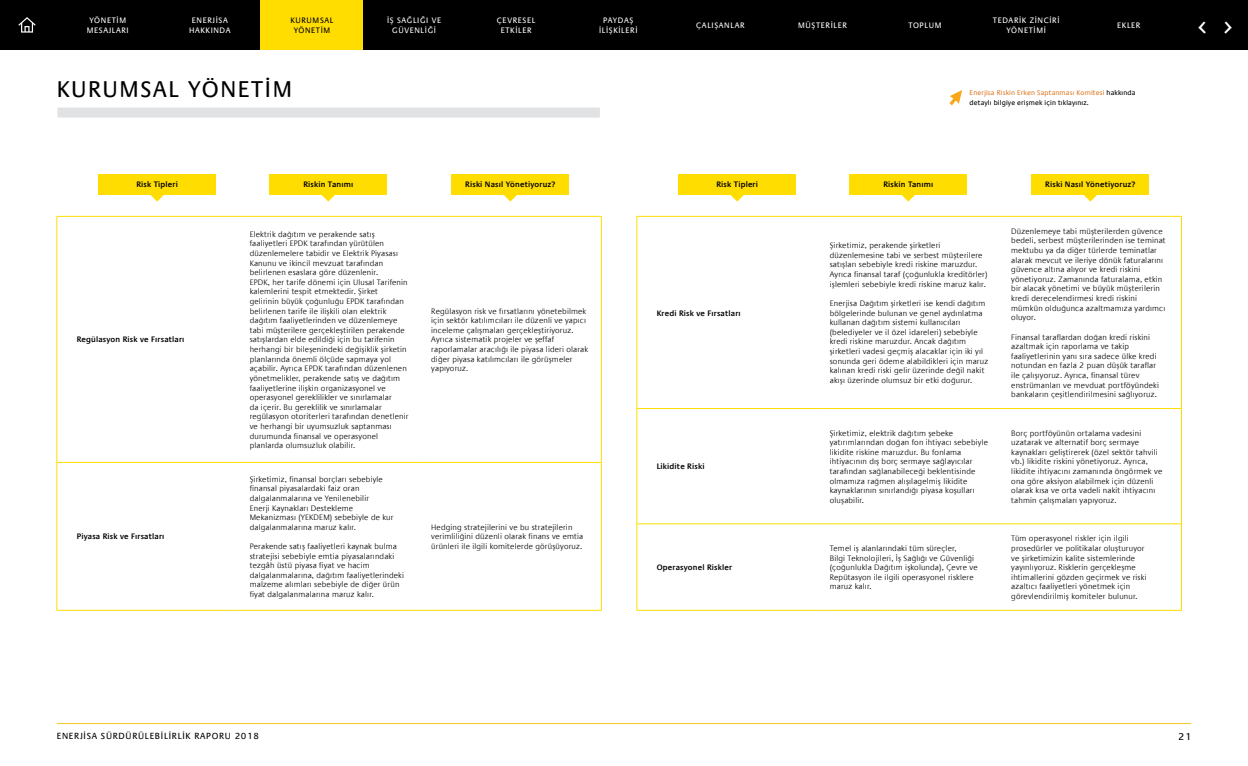
<style>
.page{position:relative;width:1248px;height:766px;background:#fff}
.page>*{position:absolute;margin:0;border:0;box-sizing:border-box;transform-origin:0 0}
.t1{font:29.7px "Vodafone TRU Regular";color:#fff}
.t2{font:23px "Praxis LT Pro";letter-spacing:.07em;color:#000}
.t3{font:10px "Praxis LT Pro";color:#000}
.t4{font:9px "Praxis LT Pro";letter-spacing:.08em;color:#000}
.t5{font:300 8px/9.6px "Praxis LT Pro";letter-spacing:.02em;color:#000}
.t6{font:600 8px "Praxis LT Pro";letter-spacing:.02em;color:#000}
.t7{font:8px/10px "Praxis LT Pro";letter-spacing:.08em;color:#fff;text-align:center}
.t8{font:8px/10px "Praxis LT Pro";letter-spacing:.08em;color:#000;text-align:center}
.t9{font:7px/10px "Praxis LT Pro";letter-spacing:.02em;color:#000}
.s1{color:#de7c2a}
</style>
<div class="page">
<hr style="left:57px;top:722px;width:1134px;height:1px;background:#f4c522">
<div style="left:0;top:0;width:1247px;height:50px;background:#000"></div>
<div style="left:261px;top:0;width:102px;height:50px;background:#fd0"></div>
<svg style="left:18px;top:17px;width:18px;height:16px"></svg>
<div style="left:57px;top:107px;width:543px;height:10px;background:#e1e2e3"></div>
<hr style="left:57px;top:216px;width:181px;height:1px;background:#fd0">
<hr style="left:238px;top:216px;width:182px;height:1px;background:#fd0">
<hr style="left:420px;top:216px;width:181px;height:1px;background:#fd0">
<hr style="left:57px;top:462px;width:181px;height:1px;background:#fd0">
<hr style="left:238px;top:462px;width:182px;height:1px;background:#fd0">
<hr style="left:420px;top:462px;width:181px;height:1px;background:#fd0">
<hr style="left:57px;top:610px;width:181px;height:1px;background:#fd0">
<hr style="left:238px;top:610px;width:182px;height:1px;background:#fd0">
<hr style="left:420px;top:610px;width:181px;height:1px;background:#fd0">
<hr style="left:57px;top:216px;width:1px;height:246px;background:#fd0">
<hr style="left:57px;top:462px;width:1px;height:148px;background:#fd0">
<hr style="left:601px;top:216px;width:1px;height:246px;background:#fd0">
<hr style="left:601px;top:462px;width:1px;height:148px;background:#fd0">
<hr style="left:636px;top:216px;width:182px;height:1px;background:#fd0">
<hr style="left:818px;top:216px;width:181px;height:1px;background:#fd0">
<hr style="left:999px;top:216px;width:182px;height:1px;background:#fd0">
<hr style="left:636px;top:408px;width:182px;height:1px;background:#fd0">
<hr style="left:818px;top:408px;width:181px;height:1px;background:#fd0">
<hr style="left:999px;top:408px;width:182px;height:1px;background:#fd0">
<hr style="left:636px;top:523px;width:182px;height:1px;background:#fd0">
<hr style="left:818px;top:523px;width:181px;height:1px;background:#fd0">
<hr style="left:999px;top:523px;width:182px;height:1px;background:#fd0">
<hr style="left:636px;top:610px;width:182px;height:1px;background:#fd0">
<hr style="left:818px;top:610px;width:181px;height:1px;background:#fd0">
<hr style="left:999px;top:610px;width:182px;height:1px;background:#fd0">
<hr style="left:636px;top:216px;width:1px;height:192px;background:#fd0">
<hr style="left:636px;top:408px;width:1px;height:115px;background:#fd0">
<hr style="left:636px;top:524px;width:1px;height:86px;background:#fd0">
<hr style="left:1181px;top:216px;width:1px;height:192px;background:#fd0">
<hr style="left:1181px;top:408px;width:1px;height:115px;background:#fd0">
<hr style="left:1181px;top:524px;width:1px;height:86px;background:#fd0">
<div style="left:98px;top:174px;width:118px;height:20px;background:#fd0"></div>
<svg style="left:150px;top:194px;width:14px;height:7px"></svg>
<div style="left:678px;top:174px;width:118px;height:20px;background:#fd0"></div>
<svg style="left:730px;top:194px;width:14px;height:7px"></svg>
<div style="left:269px;top:174px;width:118px;height:20px;background:#fd0"></div>
<svg style="left:321px;top:194px;width:14px;height:7px"></svg>
<div style="left:849px;top:174px;width:118px;height:20px;background:#fd0"></div>
<svg style="left:901px;top:194px;width:14px;height:7px"></svg>
<div style="left:451px;top:174px;width:118px;height:20px;background:#fd0"></div>
<svg style="left:503px;top:194px;width:14px;height:7px"></svg>
<div style="left:1031px;top:174px;width:118px;height:20px;background:#fd0"></div>
<svg style="left:1083px;top:194px;width:14px;height:7px"></svg>
<svg style="left:949px;top:90px;width:13px;height:15px"></svg>
<p class="t7" style="left:87px;top:15px;width:44px">YÖNETİM<br>MESAJLARI</p>
<p class="t7" style="left:189px;top:15px;width:43px">ENERJİSA<br>HAKKINDA</p>
<p class="t8" style="left:290px;top:15px;width:45px">KURUMSAL<br>YÖNETİM</p>
<p class="t7" style="left:387px;top:15px;width:56px">İŞ SAĞLIĞI VE<br>GÜVENLİĞİ</p>
<p class="t7" style="left:1117px;top:20px;width:25px">EKLER</p>
<p class="t7" style="left:599px;top:15px;width:40px">PAYDAŞ<br>İLİŞKİLERİ</p>
<p class="t7" style="left:696px;top:20px;width:50px">ÇALIŞANLAR</p>
<p class="t7" style="left:798px;top:20px;width:50px">MÜŞTERİLER</p>
<p class="t7" style="left:908px;top:20px;width:34px">TOPLUM</p>
<p class="t7" style="left:992px;top:15px;width:68px">TEDARİK ZİNCİRİ<br>YÖNETİMİ</p>
<p class="t7" style="left:497px;top:15px;width:40px">ÇEVRESEL<br>ETKİLER</p>
<h2 class="t2" style="left:57px;top:76px;width:237px">KURUMSAL YÖNETIM</h2>
<p class="t9" style="left:969px;top:88px;width:167px"><span class="s1">Enerjisa Riskin Erken Saptanması Komitesi</span> hakkında detaylı bilgiye erişmek için tıklayınız.</p>
<p class="t6" style="left:136px;top:180px;width:43px">Risk Tipleri</p>
<p class="t6" style="left:303px;top:180px;width:51px">Riskin Tanımı</p>
<p class="t6" style="left:465px;top:180px;width:92px">Riski Nasıl Yönetiyoruz?</p>
<p class="t6" style="left:716px;top:180px;width:43px">Risk Tipleri</p>
<p class="t6" style="left:883px;top:180px;width:51px">Riskin Tanımı</p>
<p class="t6" style="left:1045px;top:180px;width:92px">Riski Nasıl Yönetiyoruz?</p>
<p class="t6" style="left:77px;top:335px;width:109px">Regülasyon Risk ve Fırsatları</p>
<p class="t6" style="left:77px;top:532px;width:89px">Piyasa Risk ve Fırsatları</p>
<p class="t5" style="left:250px;top:229px;width:160px">Elektrik dağıtım ve perakende satış faaliyetleri EPDK tarafından yürütülen düzenlemelere tabidir ve Elektrik Piyasası Kanunu ve ikincil mevzuat tarafından belirlenen esaslara göre düzenlenir.<br>EPDK, her tarife dönemi için Ulusal Tarifenin kalemlerini tespit etmektedir. Şirket gelirinin büyük çoğunluğu EPDK tarafından belirlenen tarife ile ilişkili olan elektrik dağıtım faaliyetlerinden ve düzenlemeye tabi müşterilere gerçekleştirilen perakende satışlardan elde edildiği için bu tarifenin herhangi bir bileşenindeki değişiklik şirketin planlarında önemli ölçüde sapmaya yol açabilir. Ayrıca EPDK tarafından düzenlenen yönetmelikler, perakende satış ve dağıtım faaliyetlerine ilişkin organizasyonel ve operasyonel gereklilikler ve sınırlamalar<br>da içerir. Bu gereklilik ve sınırlamalar regülasyon otoriterleri tarafından denetlenir ve herhangi bir uyumsuzluk saptanması durumunda finansal ve operasyonel planlarda olumsuzluk olabilir.</p>
<p class="t5" style="left:250px;top:474px;width:145px">Şirketimiz, finansal borçları sebebiyle finansal piyasalardaki faiz oran dalgalanmalarına ve Yenilenebilir<br>Enerji Kaynakları Destekleme Mekanizması (YEKDEM) sebebiyle de kur dalgalanmalarına maruz kalır.</p>
<p class="t5" style="left:250px;top:541px;width:156px">Perakende satış faaliyetleri kaynak bulma stratejisi sebebiyle emtia piyasalarındaki tezgâh üstü piyasa fiyat ve hacim dalgalanmalarına, dağıtım faaliyetlerindeki malzeme alımları sebebiyle de diğer ürün fiyat dalgalanmalarına maruz kalır.</p>
<p class="t5" style="left:431px;top:306px;width:158px">Regülasyon risk ve fırsatlarını yönetebilmek için sektör katılımcıları ile düzenli ve yapıcı inceleme çalışmaları gerçekleştiriyoruz.<br>Ayrıca sistematik projeler ve şeffaf raporlamalar aracılığı ile piyasa lideri olarak diğer piyasa katılımcıları ile görüşmeler yapıyoruz.</p>
<p class="t5" style="left:431px;top:522px;width:153px">Hedging stratejilerini ve bu stratejilerin verimliliğini düzenli olarak finans ve emtia ürünleri ile ilgili komitelerde görüşüyoruz.</p>
<p class="t6" style="left:656px;top:308px;width:86px">Kredi Risk ve Fırsatları</p>
<p class="t6" style="left:656px;top:461px;width:49px">Likidite Riski</p>
<p class="t6" style="left:656px;top:562px;width:77px">Operasyonel Riskler</p>
<p class="t5" style="left:829px;top:241px;width:159px">Şirketimiz, perakende şirketleri düzenlemesine tabi ve serbest müşterilere satışları sebebiyle kredi riskine maruzdur.<br>Ayrıca finansal taraf (çoğunlukla kreditörler) işlemleri sebebiyle kredi riskine maruz kalır.</p>
<p class="t5" style="left:829px;top:298px;width:160px">Enerjisa Dağıtım şirketleri ise kendi dağıtım bölgelerinde bulunan ve genel aydınlatma kullanan dağıtım sistemi kullanıcıları (belediyeler ve il özel idareleri) sebebiyle kredi riskine maruzdur. Ancak dağıtım şirketleri vadesi geçmiş alacaklar için iki yıl sonunda geri ödeme alabildikleri için maruz kalınan kredi riski gelir üzerinde değil nakit akışı üzerinde olumsuz bir etki doğurur.</p>
<p class="t5" style="left:1011px;top:226px;width:156px">Düzenlemeye tabi müşterilerden güvence bedeli, serbest müşterilerinden ise teminat mektubu ya da diğer türlerde teminatlar alarak mevcut ve ileriye dönük faturalarını güvence altına alıyor ve kredi riskini yönetiyoruz. Zamanında faturalama, etkin bir alacak yönetimi ve büyük müşterilerin kredi derecelendirmesi kredi riskini mümkün olduğunca azaltmamıza yardımcı oluyor.</p>
<p class="t5" style="left:1011px;top:332px;width:149px">Finansal taraflardan doğan kredi riskini azaltmak için raporlama ve takip faaliyetlerinin yanı sıra sadece ülke kredi notundan en fazla 2 puan düşük taraflar ile çalışıyoruz. Ayrıca, finansal türev enstrümanları ve mevduat portföyündeki bankaların çeşitlendirilmesini sağlıyoruz.</p>
<p class="t5" style="left:829px;top:428px;width:160px">Şirketimiz, elektrik dağıtım şebeke yatırımlarından doğan fon ihtiyacı sebebiyle likidite riskine maruzdur. Bu fonlama ihtiyacının dış borç sermaye sağlayıcılar tarafından sağlanabileceği beklentisinde olmamıza rağmen alışılagelmiş likidite kaynaklarının sınırlandığı piyasa koşulları oluşabilir.</p>
<p class="t5" style="left:1011px;top:428px;width:152px">Borç portföyünün ortalama vadesini uzatarak ve alternatif borç sermaye kaynakları geliştirerek (özel sektör tahvili vb.) likidite riskini yönetiyoruz. Ayrıca, likidite ihtiyacını zamanında öngörmek ve ona göre aksiyon alabilmek için düzenli olarak kısa ve orta vadeli nakit ihtiyacını tahmin çalışmaları yapıyoruz.</p>
<p class="t5" style="left:829px;top:543px;width:149px">Temel iş alanlarındaki tüm süreçler,<br>Bilgi Teknolojileri, İş Sağlığı ve Güvenliği (çoğunlukla Dağıtım işkolunda), Çevre ve Repütasyon ile ilgili operasyonel risklere maruz kalır.</p>
<p class="t5" style="left:1011px;top:533px;width:137px">Tüm operasyonel riskler için ilgili prosedürler ve politikalar oluşturuyor ve şirketimizin kalite sistemlerinde yayınlıyoruz. Risklerin gerçekleşme ihtimallerini gözden geçirmek ve riski azaltıcı faaliyetleri yönetmek için görevlendirilmiş komiteler bulunur.</p>
<h1 class="t1" style="left:1198px;top:8px;width:35px">∑ ∏</h1>
<p class="t4" style="left:57px;top:730px;width:204px">ENERJİSA SÜRDÜRÜLEBİLİRLİK RAPORU 2018</p>
<p class="t3" style="left:1177px;top:730px;width:15px">21</p>
</div>
